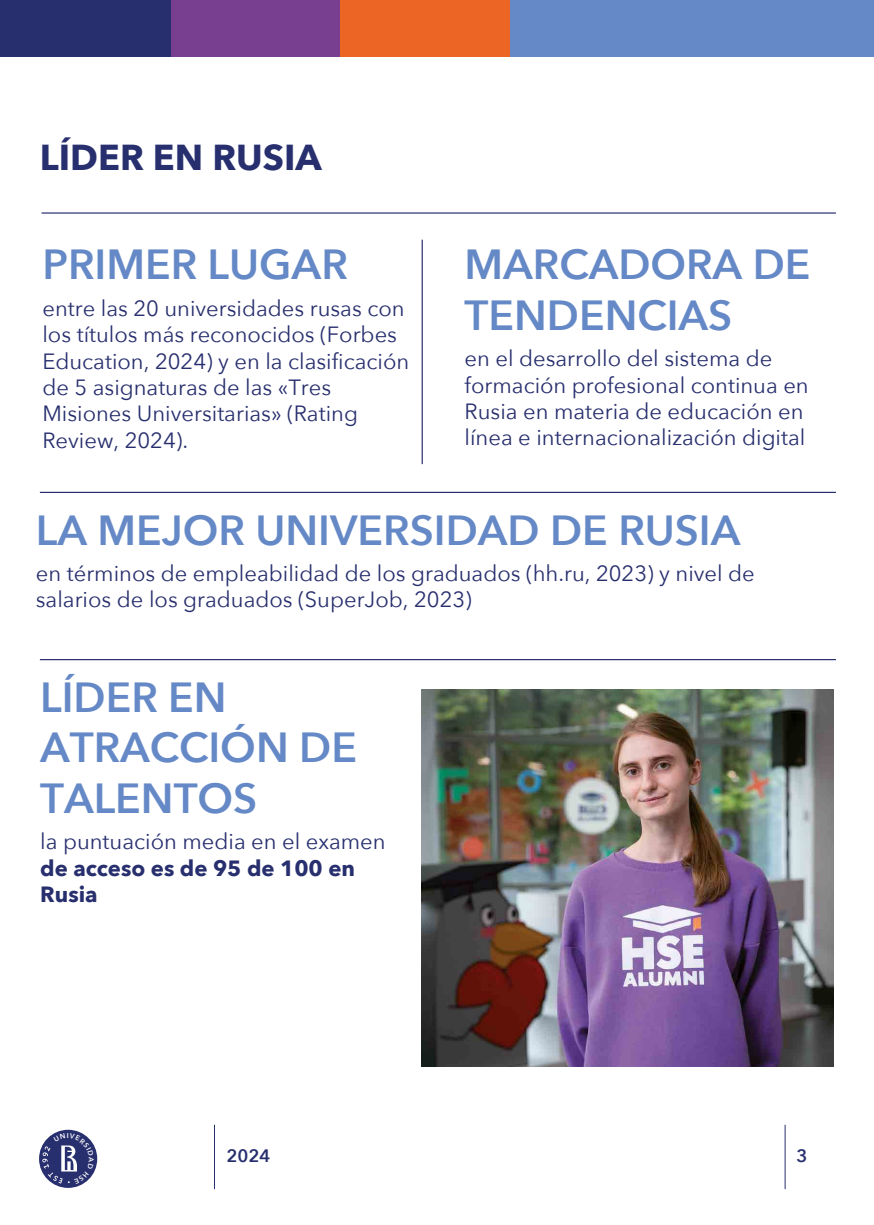
<style>
.page{position:relative;width:874px;height:1225px;background:#fff}
.page>*{position:absolute;margin:0;border:0;box-sizing:border-box;transform-origin:0 0}
.t1{font:600 42px/50.4px "Avenir Next";color:#6589c6}
.t2{font:700 36px "Avenir Next";color:#282f6e}
.t3{font:22px/26.4px "Avenir Next";color:#282f6e}
.t4{font:700 22px/26.4px "Avenir Next";color:#282f6e}
.t5{font:600 18px "Avenir Next";color:#282f6e}
.t6{font:600 7px "Avenir Next";color:#fff}
</style>
<div class="page">
<hr style="left:784px;top:1124px;width:1px;height:65px;background:#282f6e">
<hr style="left:214px;top:1124px;width:1px;height:65px;background:#282f6e">
<hr style="left:40px;top:492px;width:795px;height:1px;background:#282f6e">
<hr style="left:40px;top:659px;width:795px;height:1px;background:#282f6e">
<img style="left:421px;top:689px;width:412px;height:377px">
<hr style="left:42px;top:212px;width:793px;height:2px;background:#282f6e">
<hr style="left:421px;top:240px;width:1px;height:224px;background:#282f6e">
<div style="left:339px;top:0;width:171px;height:57px;background:#ec6524"></div>
<div style="left:169px;top:0;width:170px;height:57px;background:#783e90"></div>
<div style="left:0;top:0;width:170px;height:57px;background:#282f6e"></div>
<div style="left:510px;top:0;width:363px;height:57px;background:#6589c6"></div>
<svg style="left:39px;top:1129px;width:58px;height:58px"></svg>
<svg style="left:42px;top:1133px;width:52px;height:51px;background:#54598b"></svg>
<h2 class="t2" style="left:40px;top:126px;width:283px">LÍDER EN RUSIA</h2>
<h1 class="t1" style="left:42px;top:238px;width:307px">PRIMER LUGAR</h1>
<p class="t3" style="left:42px;top:294px;width:368px">entre las 20 universidades rusas con los títulos más reconocidos (Forbes<br>Education, 2024) y en la clasificación de 5 asignaturas de las «Tres<br>Misiones Universitarias» (Rating<br>Review, 2024).</p>
<h1 class="t1" style="left:464px;top:238px;width:347px">MARCADORA DE<br>TENDENCIAS</h1>
<p class="t3" style="left:464px;top:344px;width:345px">en el desarrollo del sistema de formación profesional continua en Rusia en materia de educación en línea e internacionalización digital</p>
<h1 class="t1" style="left:36px;top:504px;width:705px">LA MEJOR UNIVERSIDAD DE RUSIA</h1>
<p class="t3" style="left:36px;top:559px;width:720px">en términos de empleabilidad de los graduados (hh.ru, 2023) y nivel de salarios de los graduados (SuperJob, 2023)</p>
<h1 class="t1" style="left:40px;top:671px;width:318px">LÍDER EN<br>ATRACCIÓN DE<br>TALENTOS</h1>
<p class="t3" style="left:40px;top:827px;width:347px">la puntuación media en el examen</p>
<p class="t4" style="left:40px;top:854px;width:316px">de acceso es de 95 de 100 en<br>Rusia</p>
<p class="t6" style="left:67px;top:1129px;width:3px">I</p>
<p class="t5" style="left:226px;top:1140px;width:45px">2024</p>
<p class="t5" style="left:796px;top:1140px;width:12px">3</p>
</div>
